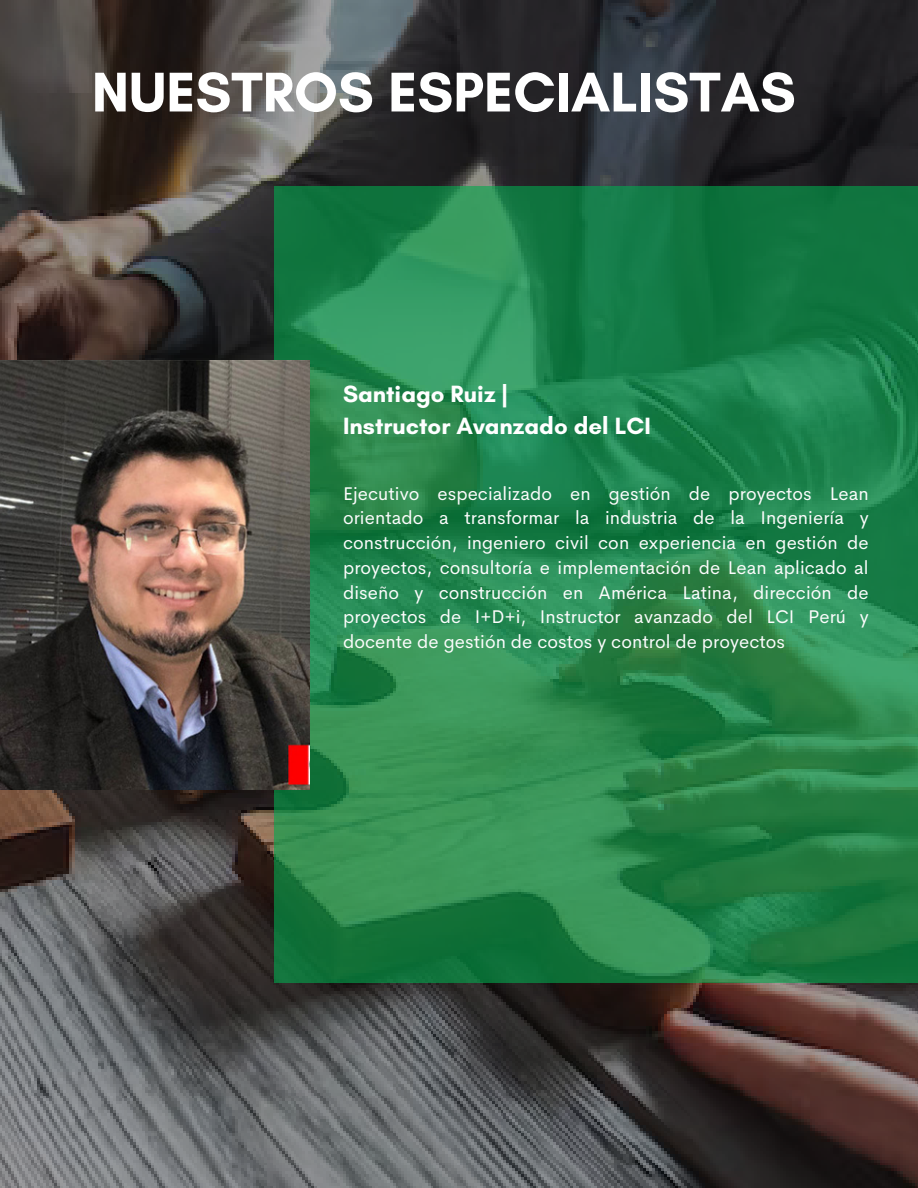
<style>
.page{position:relative;width:918px;height:1188px;background:#fff}
.page>*{position:absolute;margin:0;border:0;box-sizing:border-box;transform-origin:0 0}
.t1{font:700 57px "Glacial Indifference";color:#fff}
.t2{font:700 24px/32.7px "Glacial Indifference";color:#fff}
.t3{font:18.45px/24.8px "Cerebri Sans";letter-spacing:.005em;color:#fcfcfc;text-align:justify}
</style>
<div class="page">
<img style="left:0;top:0;width:918px;height:1188px">
<svg style="left:274px;top:186px;width:644px;height:797px"></svg>
<img style="left:0;top:360px;width:309px;height:430px">
<h1 class="t1" style="left:92px;top:57px;width:705px">NUESTROS ESPECIALISTAS</h1>
<h2 class="t2" style="left:343px;top:377px;width:309px">Santiago Ruiz |<br>Instructor Avanzado del LCI</h2>
<p class="t3" style="left:343px;top:481px;width:527px">Ejecutivo especializado en gestión de proyectos Lean orientado a transformar la industria de la Ingeniería y construcción, ingeniero civil con experiencia en gestión de proyectos, consultoría e implementación de Lean aplicado al diseño y construcción en América Latina, dirección de proyectos de I+D+i, Instructor avanzado del LCI Perú y docente de gestión de costos y control de proyectos</p>
</div>
